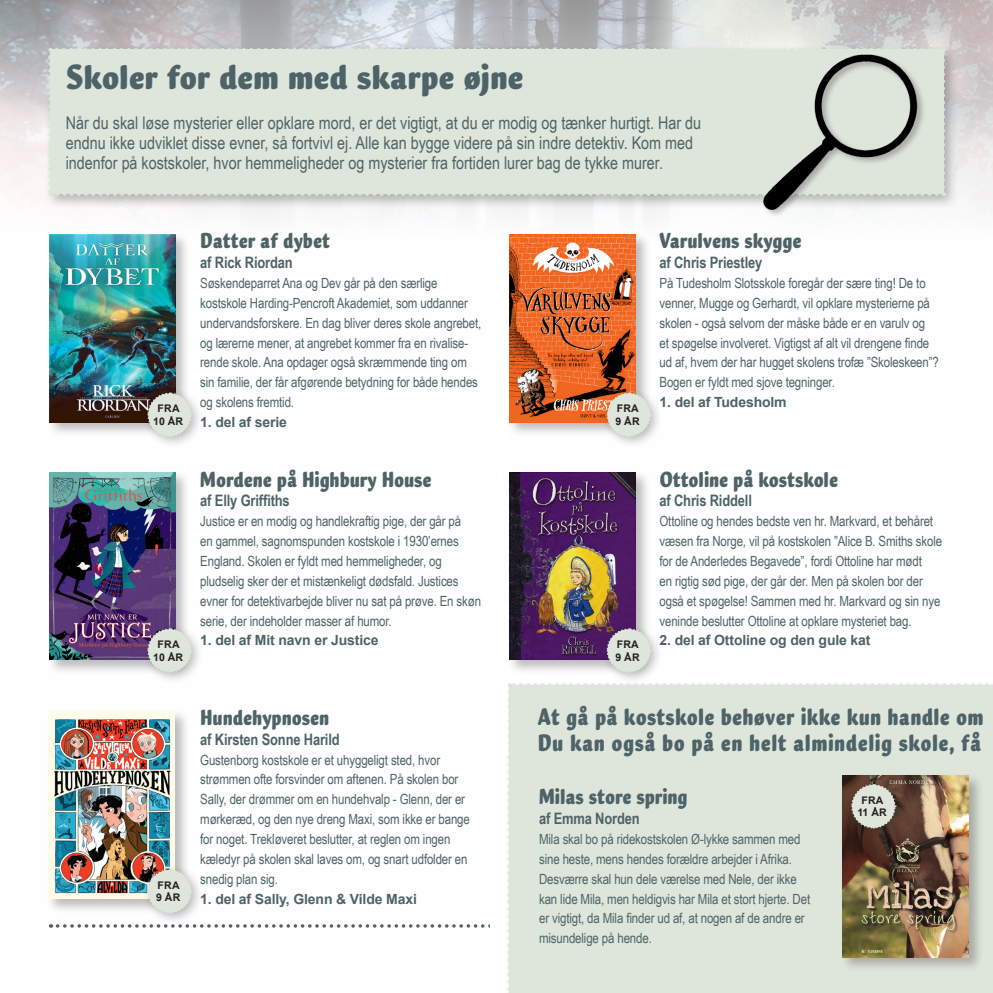
<style>
.page{position:relative;width:993px;height:993px;background:#fff}
.page>*{position:absolute;margin:0;border:0;box-sizing:border-box;transform-origin:0 0}
.t1{font:900 33.6px "Muffin";letter-spacing:-.01em;color:#4e6367;scale:.92 1}
.t2{font:900 23.1px/26.2px "Muffin";letter-spacing:.01em;color:#4e6367;scale:.83 1}
.t3{font:900 21px "Muffin";letter-spacing:-.01em;color:#4e6367;scale:.83 1}
.t4{font:17.5px/19.8px "Arial Narrow";color:#4e6367}
.t5{font:700 15.75px "Arial Narrow";letter-spacing:-.01em;color:#4e6367}
.t6{font:14px/19.8px "Arial Narrow";letter-spacing:-.01em;color:#4e6367}
.t7{font:700 14px "Arial";letter-spacing:-.01em;color:#4e6367}
.t8{font:700 10.5px/12.2px "Arial";letter-spacing:.025em;color:#231f20;text-align:center}
</style>
<div class="page">
<img style="left:0;top:0;width:992px;height:928px">
<div style="left:490px;top:661px;width:502px;height:331px;background:#fff"></div>
<div style="left:509px;top:685px;width:483px;height:307px;background:#dee5db"></div>
<svg style="left:509px;top:683px;width:484px;height:3px"></svg>
<div style="left:45px;top:44px;width:914px;height:166px;background:#231f20;opacity:.3"></div>
<div style="left:48px;top:48px;width:678px;height:148px;background:#dee5db"></div>
<div style="left:839px;top:772px;width:144px;height:199px;background:#231f20;opacity:.3"></div>
<img style="left:944px;top:775px;width:24px;height:181px">
<img style="left:726px;top:28px;width:232px;height:200px">
<div style="left:484px;top:328px;width:23px;height:426px;background:#fff"></div>
<div style="left:47px;top:232px;width:143px;height:205px;background:#231f20;opacity:.3"></div>
<img style="left:50px;top:234px;width:125px;height:188px">
<div style="left:47px;top:469px;width:143px;height:205px;background:#231f20;opacity:.3"></div>
<img style="left:50px;top:472px;width:125px;height:187px">
<div style="left:46px;top:708px;width:144px;height:205px;background:#231f20;opacity:.3"></div>
<img style="left:49px;top:711px;width:9px;height:187px">
<div style="left:506px;top:232px;width:144px;height:205px;background:#231f20;opacity:.3"></div>
<img style="left:509px;top:234px;width:126px;height:188px">
<div style="left:506px;top:469px;width:144px;height:205px;background:#231f20;opacity:.3"></div>
<img style="left:509px;top:472px;width:126px;height:187px">
<div style="left:142px;top:387px;width:62px;height:62px;background:#231f20;opacity:.3"></div>
<svg style="left:146px;top:391px;width:47px;height:46px"></svg>
<div style="left:142px;top:622px;width:62px;height:63px;background:#231f20;opacity:.3"></div>
<svg style="left:146px;top:627px;width:47px;height:46px"></svg>
<svg style="left:58px;top:692px;width:886px;height:301px"></svg>
<div style="left:601px;top:387px;width:62px;height:62px;background:#231f20;opacity:.3"></div>
<svg style="left:605px;top:391px;width:46px;height:46px"></svg>
<div style="left:601px;top:622px;width:62px;height:63px;background:#231f20;opacity:.3"></div>
<svg style="left:605px;top:627px;width:46px;height:46px"></svg>
<h1 class="t1" style="left:66px;top:55px;width:499px">Skoler for dem med skarpe øjne</h1>
<p class="t4" style="left:66px;top:112px;width:636px">Når du skal løse mysterier eller opklare mord, er det vigtigt, at du er modig og tænker hurtigt. Har du endnu ikke udviklet disse evner, så fortvivl ej. Alle kan bygge videre på sin indre detektiv. Kom med indenfor på kostskoler, hvor hemmeligheder og mysterier fra fortiden lurer bag de tykke murer.</p>
<p class="t8" style="left:153px;top:402px;width:31px">FRA<br>10 ÅR</p>
<p class="t8" style="left:153px;top:638px;width:31px">FRA<br>10 ÅR</p>
<h3 class="t3" style="left:200px;top:226px;width:158px">Datter af dybet</h3>
<p class="t5" style="left:200px;top:250px;width:94px">af Rick Riordan</p>
<p class="t6" style="left:200px;top:272px;width:282px">Søskendeparret Ana og Dev går på den særlige kostskole Harding-Pencroft Akademiet, som uddanner undervandsforskere. En dag bliver deres skole angrebet, og lærerne mener, at angrebet kommer fra en rivalise&shy;rende skole. Ana opdager også skræmmende ting om sin familie, der får afgørende betydning for både hendes og skolens fremtid.</p>
<p class="t7" style="left:200px;top:412px;width:88px">1. del af serie</p>
<h3 class="t3" style="left:200px;top:465px;width:280px">Mordene på Highbury House</h3>
<p class="t5" style="left:200px;top:489px;width:91px">af Elly Griffiths</p>
<p class="t6" style="left:200px;top:510px;width:282px">Justice er en modig og handlekraftig pige, der går på<br>en gammel, sagnomspunden kostskole i 1930’ernes England. Skolen er fyldt med hemmeligheder, og pludselig sker der et mistænkeligt dødsfald. Justices evner for detektivarbejde bliver nu sat på prøve. En skøn serie, der indeholder masser af humor.</p>
<p class="t7" style="left:200px;top:630px;width:180px">1. del af Mit navn er Justice</p>
<p class="t8" style="left:156px;top:879px;width:26px;text-align:left">FRA<br>9 ÅR</p>
<h3 class="t3" style="left:200px;top:703px;width:157px">Hundehypnosen</h3>
<p class="t5" style="left:200px;top:727px;width:141px">af Kirsten Sonne Harild</p>
<p class="t6" style="left:200px;top:749px;width:271px">Gustenborg kostskole er et uhyggeligt sted, hvor strømmen ofte forsvinder om aftenen. På skolen bor Sally, der drømmer om en hundehvalp - Glenn, der er mørkeræd, og den nye dreng Maxi, som ikke er bange for noget. Trekløveret beslutter, at reglen om ingen kæledyr på skolen skal laves om, og snart udfolder en snedig plan sig.</p>
<p class="t7" style="left:200px;top:888px;width:218px">1. del af Sally, Glenn &amp; Vilde Maxi</p>
<p class="t8" style="left:615px;top:402px;width:26px;text-align:left">FRA<br>9 ÅR</p>
<p class="t8" style="left:615px;top:638px;width:26px;text-align:left">FRA<br>9 ÅR</p>
<h3 class="t3" style="left:659px;top:226px;width:173px">Varulvens skygge</h3>
<p class="t5" style="left:659px;top:250px;width:104px">af Chris Priestley</p>
<p class="t6" style="left:659px;top:272px;width:281px">På Tudesholm Slotsskole foregår der sære ting! De to venner, Mugge og Gerhardt, vil opklare mysterierne på skolen - også selvom der måske både er en varulv og<br>et spøgelse involveret. Vigtigst af alt vil drengene finde ud af, hvem der har hugget skolens trofæ ”Skoleskeen”?<br>Bogen er fyldt med sjove tegninger.</p>
<p class="t7" style="left:659px;top:392px;width:129px">1. del af Tudesholm</p>
<h3 class="t3" style="left:659px;top:465px;width:217px">Ottoline på kostskole</h3>
<p class="t5" style="left:659px;top:489px;width:94px">af Chris Riddell</p>
<p class="t6" style="left:659px;top:510px;width:284px">Ottoline og hendes bedste ven hr. Markvard, et behåret væsen fra Norge, vil på kostskolen ”Alice B. Smiths skole for de Anderledes Begavede”, fordi Ottoline har mødt<br>en rigtig sød pige, der går der. Men på skolen bor der også et spøgelse! Sammen med hr. Markvard og sin nye veninde beslutter Ottoline at opklare mysteriet bag.</p>
<p class="t7" style="left:659px;top:630px;width:212px">2. del af Ottoline og den gule kat</p>
<h2 class="t2" style="left:537px;top:703px;width:538px">At gå på kostskole behøver ikke kun handle om<br>Du kan også bo på en helt almindelig skole, få</h2>
<h3 class="t3" style="left:539px;top:782px;width:180px">Milas store spring</h3>
<p class="t5" style="left:539px;top:806px;width:102px">af Emma Norden</p>
<p class="t6" style="left:539px;top:828px;width:272px">Mila skal bo på ridekostskolen Ø-lykke sammen med sine heste, mens hendes forældre arbejder i Afrika.<br>Desværre skal hun dele værelse med Nele, der ikke kan lide Mila, men heldigvis har Mila et stort hjerte. Det er vigtigt, da Mila finder ud af, at nogen af de andre er misundelige på hende.</p>
<p class="t8" style="left:857px;top:794px;width:31px">FRA<br>11 ÅR</p>
</div>
